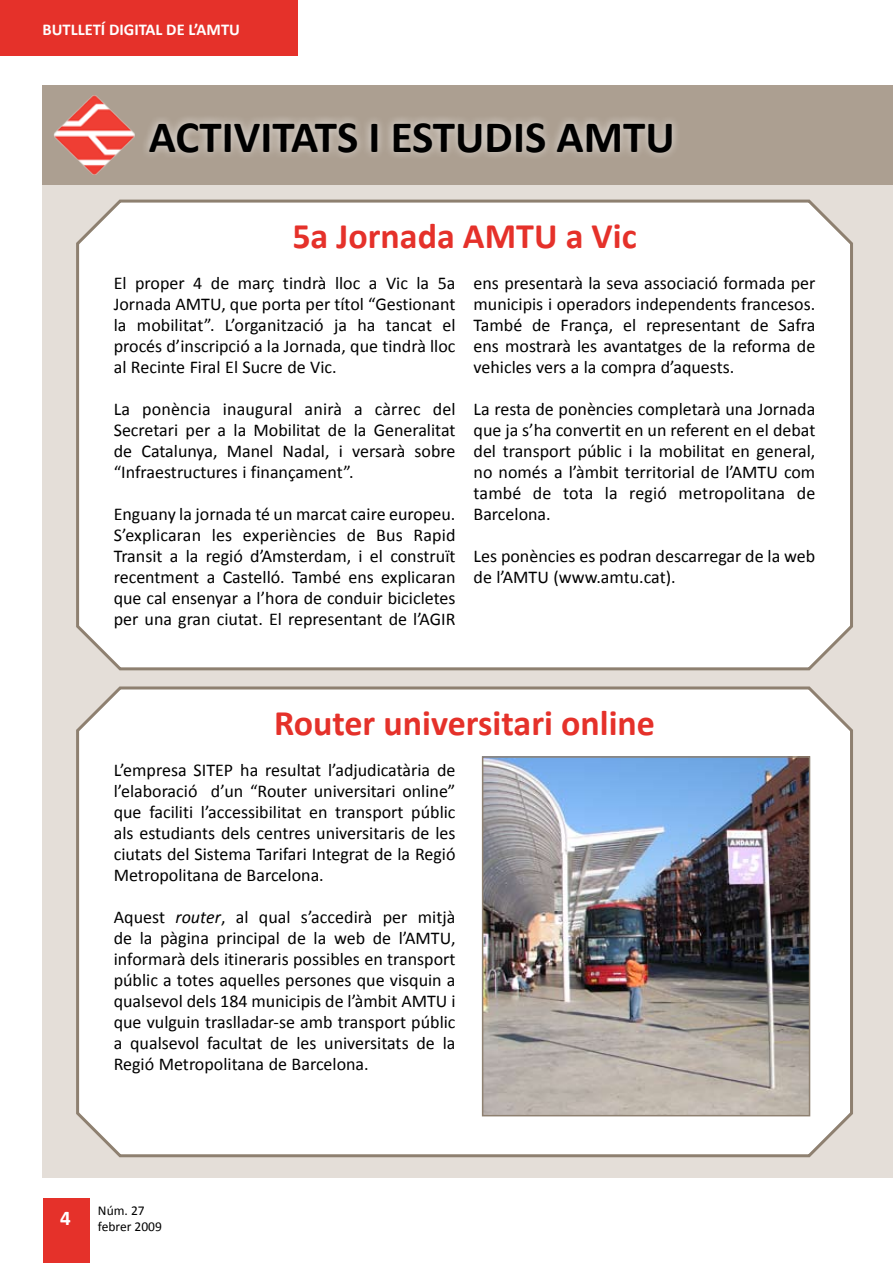
<style>
.page{position:relative;width:893px;height:1263px;background:#fff}
.page>*{position:absolute;margin:0;border:0;box-sizing:border-box;transform-origin:0 0}
.t1{font:700 45px "Calibri";color:#000}
.t2{font:700 36px "Calibri";color:#e5312a}
.t3{font:700 21px "Calibri";color:#fff}
.t4{font:18px/21px "Calibri";color:#000;text-align:justify}
.t5{font:700 16.5px "Calibri";color:#fff}
.t6{font:13.5px/16.2px "Calibri";color:#000}
.s1{font-style:italic}
</style>
<div class="page">
<div style="left:0;top:0;width:297px;height:56px;background:#e5312a"></div>
<div style="left:43px;top:1198px;width:46px;height:65px;background:#e5312a"></div>
<div style="left:43px;top:85px;width:850px;height:1093px;background:#e4ded8"></div>
<div style="left:43px;top:85px;width:850px;height:99px;background:#ac9f91"></div>
<div style="left:140px;top:113px;width:753px;height:125px;background:#fff;opacity:.75"></div>
<div style="left:76px;top:686px;width:777px;height:472px;background:#fff"></div>
<div style="left:76px;top:197px;width:778px;height:474px;background:#fff"></div>
<img style="left:54px;top:95px;width:81px;height:80px">
<img style="left:485px;top:759px;width:322px;height:354px">
<div style="left:482px;top:756px;width:328px;height:360px;border:2px solid #8e8070"></div>
<p class="t5" style="left:43px;top:20px;width:199px">BUTLLETÍ DIGITAL DE L’AMTU</p>
<h1 class="t1" style="left:149px;top:109px;width:527px">ACTIVITATS I ESTUDIS AMTU</h1>
<h2 class="t2" style="left:292px;top:214px;width:346px">5a Jornada AMTU a Vic</h2>
<p class="t4" style="left:114px;top:272px;width:343px">El proper 4 de març tindrà lloc a Vic la 5a Jornada AMTU, que porta per títol “Gestionant la mobilitat”. L’organització ja ha tancat el procés d’inscripció a la Jornada, que tindrà lloc al Recinte Firal El Sucre de Vic.</p>
<p class="t4" style="left:114px;top:398px;width:343px">La ponència inaugural anirà a càrrec del Secretari per a la Mobilitat de la Generalitat de Catalunya, Manel Nadal, i versarà sobre “Infraestructures i finançament”.</p>
<p class="t4" style="left:114px;top:503px;width:343px">Enguany la jornada té un marcat caire europeu.<br>S’explicaran les experiències de Bus Rapid Transit a la regió d’Amsterdam, i el construït recentment a Castelló. També ens explicaran que cal ensenyar a l’hora de conduir bicicletes per una gran ciutat. El representant de l’AGIR</p>
<p class="t4" style="left:474px;top:272px;width:343px">ens presentarà la seva associació formada per municipis i operadors independents francesos.<br>També de França, el representant de Safra ens mostrarà les avantatges de la reforma de vehicles vers a la compra d’aquests.</p>
<p class="t4" style="left:474px;top:398px;width:343px">La resta de ponències completarà una Jornada que ja s’ha convertit en un referent en el debat del transport públic i la mobilitat en general, no només a l’àmbit territorial de l’AMTU com també de tota la regió metropolitana de Barcelona.</p>
<p class="t4" style="left:474px;top:545px;width:343px">Les ponències es podran descarregar de la web de l’AMTU (www.amtu.cat).</p>
<h2 class="t2" style="left:274px;top:701px;width:382px">Router universitari online</h2>
<p class="t4" style="left:114px;top:758px;width:343px">L’empresa SITEP ha resultat l’adjudicatària de l’elaboració d’un “Router universitari online” que faciliti l’accessibilitat en transport públic als estudiants dels centres universitaris de les ciutats del Sistema Tarifari Integrat de la Regió Metropolitana de Barcelona.</p>
<p class="t4" style="left:114px;top:905px;width:343px">Aquest <span class="s1">router</span>, al qual s’accedirà per mitjà de la pàgina principal de la web de l’AMTU, informarà dels itineraris possibles en transport públic a totes aquelles persones que visquin a qualsevol dels 184 municipis de l’àmbit AMTU i que vulguin traslladar-se amb transport públic a qualsevol facultat de les universitats de la Regió Metropolitana de Barcelona.</p>
<p class="t3" style="left:60px;top:1204px;width:12px">4</p>
<p class="t6" style="left:98px;top:1202px;width:65px">Núm. 27 febrer 2009</p>
</div>
